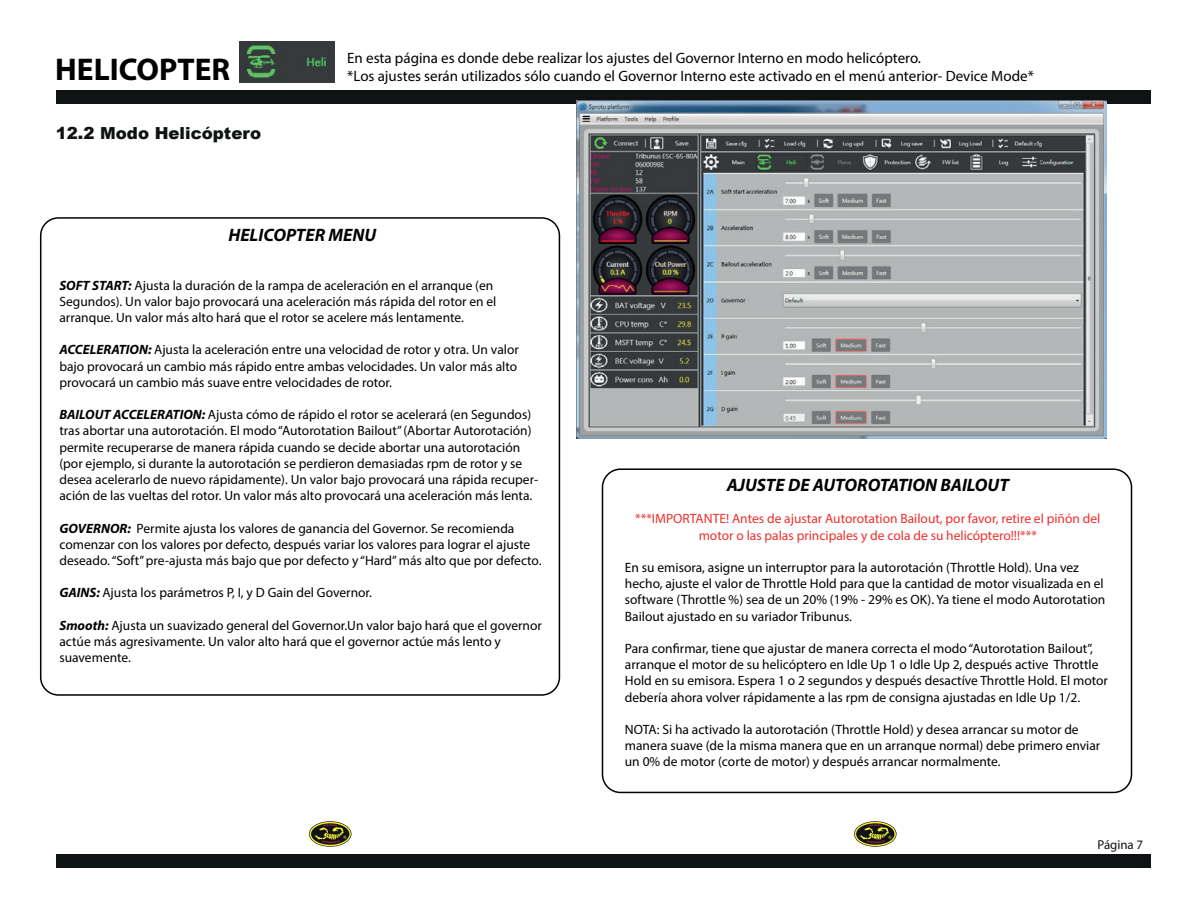
<style>
.page{position:relative;width:1200px;height:900px;background:#fff}
.page>*{position:absolute;margin:0;border:0;box-sizing:border-box;transform-origin:0 0}
.t1{font:700 31.5px "Myriad Pro";color:#000001}
.t2{font:italic 700 18px "Myriad Pro";color:#000001}
.t3{font:900 16.65px "Arial";color:#0f1313}
.t4{font:15px/18px "Myriad Pro";color:#000001}
.t5{font:13.5px/16.2px "Myriad Pro";color:#000001}
.t6{font:13.5px/16.2px "Myriad Pro";color:#ee2f2c;text-align:center}
.t7{font:12.9px "Myriad Pro";color:#0f1313}
.s1{font-weight:700;font-style:italic}
</style>
<div class="page">
<div style="left:56px;top:90px;width:550px;height:13px;background:#0f1313"></div>
<div style="left:56px;top:855px;width:550px;height:13px;background:#0f1313"></div>
<svg style="left:309px;top:821px;width:42px;height:26px"></svg>
<svg style="left:310px;top:822px;width:41px;height:24px"></svg>
<svg style="left:311px;top:823px;width:38px;height:22px"></svg>
<svg style="left:314px;top:824px;width:32px;height:19px"></svg>
<div style="left:601px;top:90px;width:550px;height:13px;background:#0f1313"></div>
<div style="left:601px;top:855px;width:550px;height:13px;background:#0f1313"></div>
<svg style="left:854px;top:821px;width:43px;height:26px"></svg>
<svg style="left:855px;top:822px;width:41px;height:24px"></svg>
<svg style="left:856px;top:823px;width:39px;height:22px"></svg>
<svg style="left:859px;top:824px;width:32px;height:19px"></svg>
<div style="left:40px;top:217px;width:520px;height:479px;border:2px solid #000001;border-radius:18px"></div>
<div style="left:602px;top:468px;width:530px;height:325px;border:2px solid #000001;border-radius:18px"></div>
<img style="left:239px;top:42px;width:95px;height:40px">
<img style="left:577px;top:100px;width:529px;height:339px">
<h1 class="t1" style="left:55px;top:49px;width:177px">HELICOPTER</h1>
<p class="t3" style="left:56px;top:121px;width:207px">12.2 Modo Helicóptero</p>
<p class="t4" style="left:347px;top:49px;width:688px">En esta página es donde debe realizar los ajustes del Governor Interno en modo helicóptero.<br>*Los ajustes serán utilizados sólo cuando el Governor Interno este activado en el menú anterior- Device Mode*</p>
<h2 class="t2" style="left:228px;top:223px;width:150px">HELICOPTER MENU</h2>
<p class="t5" style="left:59px;top:277px;width:439px"><span class="s1">SOFT START:</span> Ajusta la duración de la rampa de aceleración en el arranque (en<br>Segundos). Un valor bajo provocará una aceleración más rápida del rotor en el arranque. Un valor más alto hará que el rotor se acelere más lentamente.</p>
<p class="t5" style="left:59px;top:342px;width:461px"><span class="s1">ACCELERATION:</span> Ajusta la aceleración entre una velocidad de rotor y otra. Un valor bajo provocará un cambio más rápido entre ambas velocidades. Un valor más alto provocará un cambio más suave entre velocidades de rotor.</p>
<p class="t5" style="left:59px;top:406px;width:480px"><span class="s1">BAILOUT ACCELERATION:</span> Ajusta cómo de rápido el rotor se acelerará (en Segundos) tras abortar una autorotación. El modo “Autorotation Bailout” (Abortar Autorotación) permite recuperarse de manera rápida cuando se decide abortar una autorotación (por ejemplo, si durante la autorotación se perdieron demasiadas rpm de rotor y se desea acelerarlo de nuevo rápidamente). Un valor bajo provocará una rápida recuper&shy;ación de las vueltas del rotor. Un valor más alto provocará una aceleración más lenta.</p>
<p class="t5" style="left:59px;top:520px;width:484px"><span class="s1">GOVERNOR:</span> Permite ajusta los valores de ganancia del Governor. Se recomienda comenzar con los valores por defecto, después variar los valores para lograr el ajuste deseado. “Soft” pre-ajusta más bajo que por defecto y “Hard” más alto que por defecto.</p>
<p class="t5" style="left:59px;top:585px;width:314px"><span class="s1">GAINS:</span> Ajusta los parámetros P, I, y D Gain del Governor.</p>
<p class="t5" style="left:59px;top:617px;width:484px"><span class="s1">Smooth:</span> Ajusta un suavizado general del Governor.Un valor bajo hará que el governor actúe más agresivamente. Un valor alto hará que el governor actúe más lento y suavemente.</p>
<h2 class="t2" style="left:727px;top:473px;width:284px">AJUSTE DE AUTOROTATION BAILOUT</h2>
<p class="t6" style="left:635px;top:511px;width:467px">***IMPORTANTE! Antes de ajustar Autorotation Bailout, por favor, retire el piñón del motor o las palas principales y de cola de su helicóptero!!!***</p>
<p class="t5" style="left:625px;top:559px;width:482px">En su emisora, asigne un interruptor para la autorotación (Throttle Hold). Una vez hecho, ajuste el valor de Throttle Hold para que la cantidad de motor visualizada en el software (Throttle %) sea de un 20% (19% - 29% es OK). Ya tiene el modo Autorotation Bailout ajustado en su variador Tribunus.</p>
<p class="t5" style="left:625px;top:640px;width:485px">Para confirmar, tiene que ajustar de manera correcta el modo “Autorotation Bailout”, arranque el motor de su helicóptero en Idle Up 1 o Idle Up 2, después active Throttle Hold en su emisora. Espera 1 o 2 segundos y después desactíve Throttle Hold. El motor debería ahora volver rápidamente a las rpm de consigna ajustadas en Idle Up 1/2.</p>
<p class="t5" style="left:625px;top:721px;width:477px">NOTA: Si ha activado la autorotación (Throttle Hold) y desea arrancar su motor de manera suave (de la misma manera que en un arranque normal) debe primero enviar un 0% de motor (corte de motor) y después arrancar normalmente.</p>
<p class="t7" style="left:1097px;top:837px;width:47px">Página 7</p>
</div>
